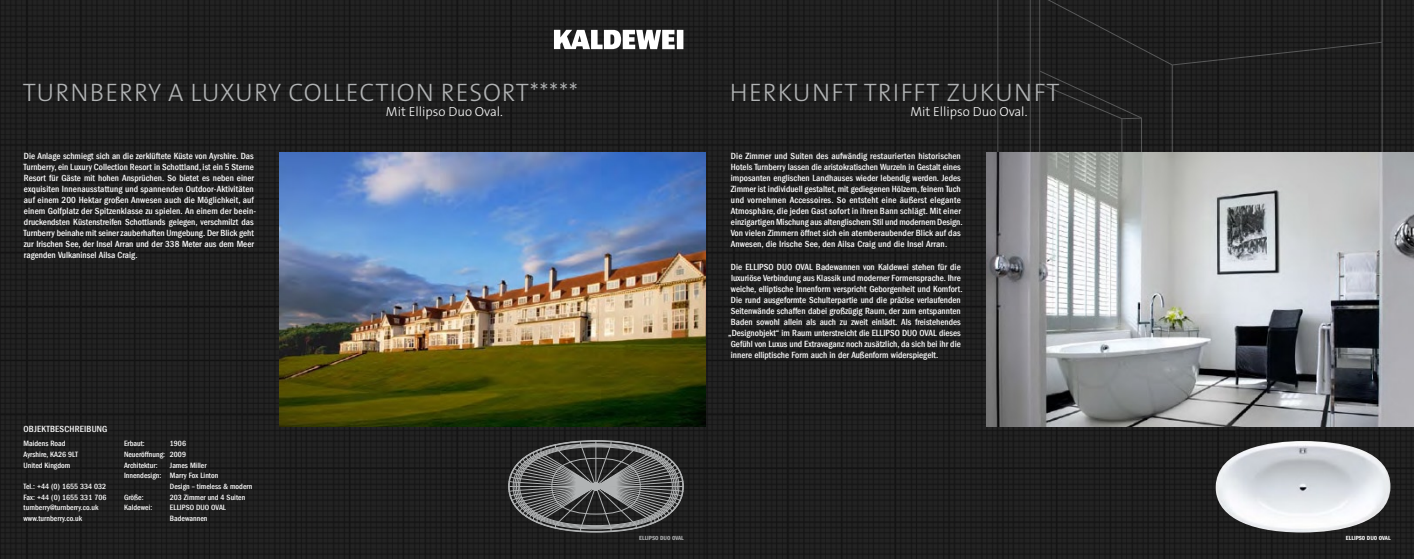
<style>
.page{position:relative;width:1414px;height:559px;background:#fff}
.page>*{position:absolute;margin:0;border:0;box-sizing:border-box;transform-origin:0 0}
.t1{font:25.38px "The Sans LP3 Lig";letter-spacing:.035em;color:#b1b3b4}
.t2{font:13.12px "The Sans LP3 Lig";color:#fff}
.t3{font:500 condensed 9.19px/11px "Franklin Gothic LT Com";color:#fff}
.t4{font:500 condensed 9.19px "Franklin Gothic LT Com";letter-spacing:.02em;color:#fff}
.t5{font:500 condensed 7.88px/10.7px "Franklin Gothic LT Com";color:#fff}
.t6{font:6.12px "Franklin Gothic LT Com Dm Cn";color:#b1b3b4}
.t7{font:6.12px "Franklin Gothic LT Com Dm Cn";color:#fff}
</style>
<div class="page">
<div style="left:0;top:0;width:1414px;height:558px;background:#1e1e1e"></div>
<img style="left:279px;top:153px;width:428px;height:272px">
<svg style="left:554px;top:30px;width:121px;height:19px"></svg>
<div style="left:677px;top:30px;width:6px;height:19px;background:#fff"></div>
<svg style="left:508px;top:440px;width:175px;height:91px;background:#555656"></svg>
<img style="left:1215px;top:440px;width:175px;height:92px">
<hr style="left:1172px;top:65px;width:1px;height:96px;background:#b1b3b4">
<hr style="left:1382px;top:0;width:1px;height:161px;background:#b1b3b4">
<div style="left:1045px;top:0;width:337px;height:65px;background:#1e1e1e"></div>
<hr style="left:1030px;top:0;width:1px;height:171px;background:#b1b3b4">
<hr style="left:998px;top:0;width:1px;height:171px;background:#b1b3b4">
<hr style="left:1039px;top:0;width:1px;height:171px;background:#b1b3b4">
<hr style="left:1141px;top:118px;width:1px;height:49px;background:#b1b3b4">
<hr style="left:1122px;top:119px;width:1px;height:45px;background:#b1b3b4">
<svg style="left:1039px;top:71px;width:103px;height:48px;background:#202020"></svg>
<img style="left:986px;top:153px;width:428px;height:272px">
<h1 class="t1" style="left:23px;top:76px;width:557px">TURNBERRY A LUXURY COLLECTION RESORT*****</h1>
<p class="t3" style="left:24px;top:150px;width:234px">Die Anlage schmiegt sich an die zerklüftete Küste von Ayrshire. Das Turnberry, ein Luxury Collection Resort in Schottland, ist ein 5 Sterne Resort für Gäste mit hohen Ansprüchen. So bietet es neben einer exquisiten Innenausstattung und spannenden Outdoor-Aktivitäten auf einem 200 Hektar großen Anwesen auch die Möglichkeit, auf einem Golfplatz der Spitzenklasse zu spielen. An einem der beein&shy;druckendsten Küstenstreifen Schottlands gelegen, verschmilzt das Turnberry beinahe mit seiner zauberhaften Umgebung. Der Blick geht zur Irischen See, der Insel Arran und der 338 Meter aus dem Meer ragenden Vulkaninsel Ailsa Craig.</p>
<p class="t4" style="left:24px;top:423px;width:85px">OBJEKTBESCHREIBUNG</p>
<p class="t5" style="left:24px;top:438px;width:56px">Maidens Road<br>Ayrshire, KA26 9LT<br>United Kingdom</p>
<p class="t5" style="left:24px;top:480px;width:84px">Tel.: +44 (0) 1655 334 032<br>Fax: +44 (0) 1655 331 706 turnberry@turnberry.co.uk www.turnberry.co.uk</p>
<p class="t5" style="left:124px;top:438px;width:63px;text-align:justify;text-indent:46px">1906<br>Neueröffnung: 2009<br>Architektur:</p>
<p class="t5" style="left:124px;top:438px;width:22px">Erbaut:</p>
<p class="t5" style="left:170px;top:459px;width:38px">James Miller</p>
<p class="t5" style="left:124px;top:470px;width:96px">Innendesign: Marry Fox Linton</p>
<p class="t5" style="left:170px;top:480px;width:84px">Design – timeless &amp; modern</p>
<p class="t5" style="left:124px;top:491px;width:21px">Größe:</p>
<p class="t5" style="left:170px;top:491px;width:77px">203 Zimmer und 4 Suiten</p>
<p class="t5" style="left:124px;top:502px;width:30px">Kaldewei:</p>
<p class="t5" style="left:170px;top:502px;width:58px">ELLIPSO DUO OVAL<br>Badewannen</p>
<h2 class="t2" style="left:386px;top:103px;width:118px">Mit Ellipso Duo Oval.</h2>
<h1 class="t1" style="left:730px;top:76px;width:332px">HERKUNFT TRIFFT ZUKUNFT</h1>
<h2 class="t2" style="left:910px;top:103px;width:118px">Mit Ellipso Duo Oval.</h2>
<p class="t3" style="left:731px;top:150px;width:233px">Die Zimmer und Suiten des aufwändig restaurierten historischen Hotels Turnberry lassen die aristokratischen Wurzeln in Gestalt eines imposanten englischen Landhauses wieder lebendig werden. Jedes Zimmer ist individuell gestaltet, mit gediegenen Hölzern, feinem Tuch und vornehmen Accessoires. So entsteht eine äußerst elegante Atmosphäre, die jeden Gast sofort in ihren Bann schlägt. Mit einer einzigartigen Mischung aus altenglischem Stil und modernem Design.<br>Von vielen Zimmern öffnet sich ein atemberaubender Blick auf das Anwesen, die Irische See, den Ailsa Craig und die Insel Arran.</p>
<p class="t3" style="left:731px;top:261px;width:231px">Die ELLIPSO DUO OVAL Badewannen von Kaldewei stehen für die</p>
<p class="t3" style="left:731px;top:272px;width:231px">luxuriöse Verbindung aus Klassik und moderner Formensprache. Ihre</p>
<p class="t3" style="left:731px;top:283px;width:233px">weiche, elliptische Innenform verspricht Geborgenheit und Komfort.</p>
<p class="t3" style="left:731px;top:294px;width:231px">Die rund ausgeformte Schulterpartie und die präzise verlaufenden</p>
<p class="t3" style="left:731px;top:305px;width:231px">Seitenwände schaffen dabei großzügig Raum, der zum entspannten</p>
<p class="t3" style="left:731px;top:316px;width:231px">Baden sowohl allein als auch zu zweit einlädt. Als freistehendes</p>
<p class="t3" style="left:728px;top:327px;width:234px">„Designobjekt“ im Raum unterstreicht die ELLIPSO DUO OVAL dieses</p>
<p class="t3" style="left:731px;top:338px;width:231px">Gefühl von Luxus und Extravaganz noch zusätzlich, da sich bei ihr die</p>
<p class="t3" style="left:731px;top:349px;width:209px">innere elliptische Form auch in der Außenform widerspiegelt.</p>
<p class="t6" style="left:639px;top:534px;width:46px">ELLIPSO DUO OVAL</p>
<p class="t7" style="left:1346px;top:534px;width:46px">ELLIPSO DUO OVAL</p>
</div>
